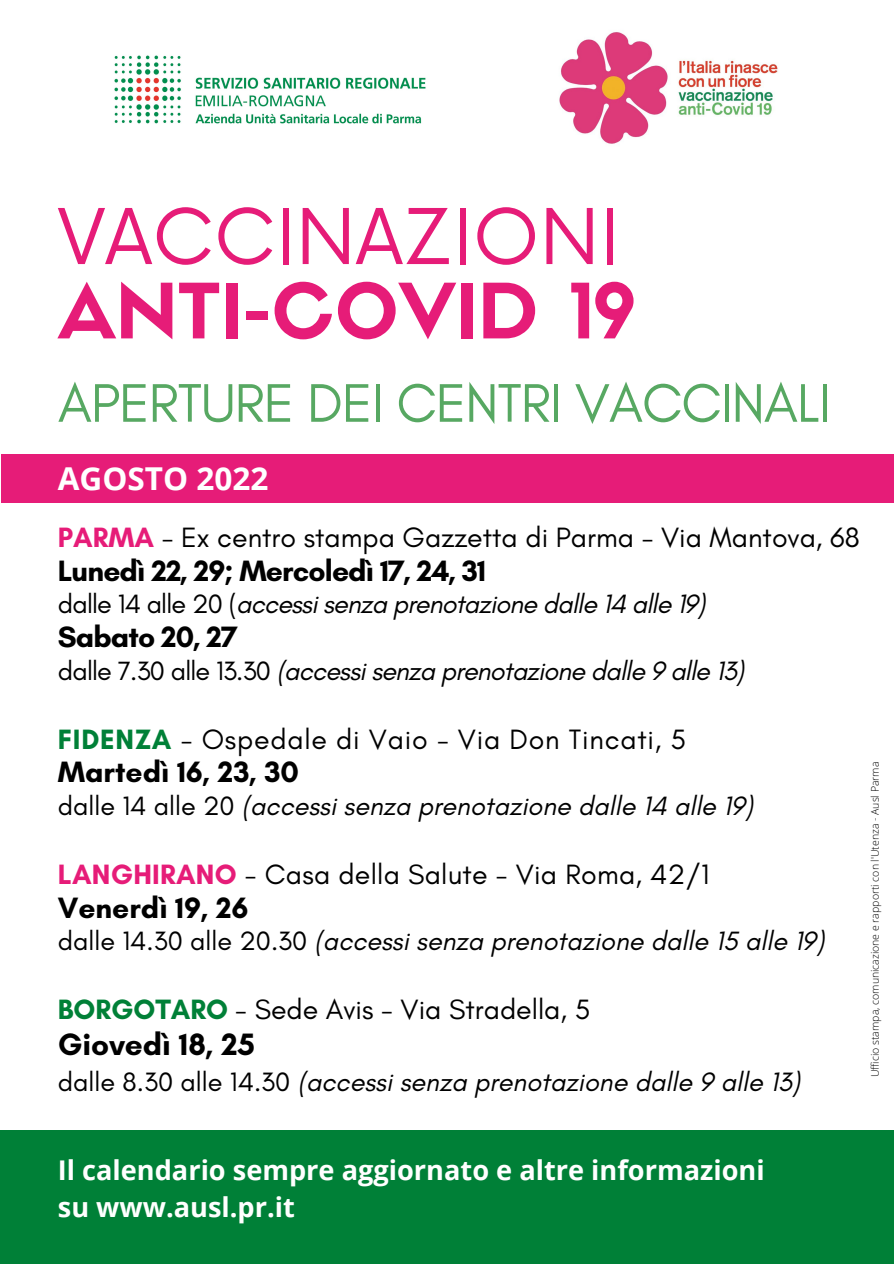
<style>
.page{position:relative;width:894px;height:1264px;background:#fff}
.page>*{position:absolute;margin:0;border:0;box-sizing:border-box;transform-origin:0 0}
.t1{font:74.7px "Now";color:#e61c78}
.t2{font:74.7px "Sifonn Basic";color:#e61c78}
.t3{font:55.2px "Glacial Indifference";letter-spacing:-.02em;color:#57a862}
.t4{font:700 31.5px "Glacial Indifference";color:#000}
.t5{font:700 31.5px "Open Sans";color:#fff}
.t6{font:700 30px "Glacial Indifference";letter-spacing:-.03em;color:#000}
.t7{font:700 30px "Glacial Indifference";color:#000}
.t8{font:28.5px "Glacial Indifference";color:#000}
.t9{font:28.5px "Glacial Indifference";letter-spacing:.025em;color:#000}
.t10{font:700 27.15px/37.2px "Open Sans";color:#fff}
.t11{font:italic 27px "Glacial Indifference";color:#000}
.t12{font:italic 27px "Glacial Indifference";letter-spacing:-.03em;color:#000}
.t13{font:300 10.5px "Open Sans";color:#000}
.s1{font-weight:700;color:#e61c78}
.s2{font-style:normal}
.s3{font-weight:700;color:#008037}
</style>
<div class="page">
<img style="left:114px;top:55px;width:312px;height:69px">
<img style="left:559px;top:32px;width:219px;height:112px">
<div style="left:0;top:1130px;width:893px;height:133px;background:#008037"></div>
<div style="left:1px;top:454px;width:892px;height:49px;background:#e61c78"></div>
<h1 class="t1" style="left:58px;top:195px;width:563px">VACCINAZIONI</h1>
<h1 class="t2" style="left:58px;top:282px;width:580px">ANTI-COVID 19</h1>
<h2 class="t3" style="left:58px;top:369px;width:774px">APERTURE DEI CENTRI VACCINALI</h2>
<p class="t5" style="left:58px;top:456px;width:212px">AGOSTO 2022</p>
<p class="t8" style="left:58px;top:520px;width:803px"><span class="s1">PARMA</span> - Ex centro stampa Gazzetta di Parma - Via Mantova, 68</p>
<p class="t6" style="left:58px;top:552px;width:429px">Lunedì 22, 29; Mercoledì 17, 24, 31</p>
<p class="t12" style="left:58px;top:587px;width:649px"><span class="s2">dalle 14 alle 20 (</span>accessi senza prenotazione dalle 14 alle 19)</p>
<p class="t6" style="left:58px;top:618px;width:181px">Sabato 20, 27</p>
<p class="t12" style="left:58px;top:654px;width:687px"><span class="s2">dalle 7.30 alle 13.30</span> (accessi senza prenotazione dalle 9 alle 13)</p>
<p class="t9" style="left:58px;top:721px;width:629px"><span class="s3">FIDENZA</span> - Ospedale di Vaio - Via Don Tincati, 5</p>
<p class="t7" style="left:58px;top:754px;width:243px">Martedì 16, 23, 30</p>
<p class="t11" style="left:58px;top:789px;width:696px"><span class="s2">dalle 14 alle 20</span> (accessi senza prenotazione dalle 14 alle 19)</p>
<p class="t8" style="left:58px;top:856px;width:652px"><span class="s1">LANGHIRANO</span> - Casa della Salute - Via Roma, 42/1</p>
<p class="t7" style="left:58px;top:889px;width:192px">Venerdì 19, 26</p>
<p class="t11" style="left:58px;top:924px;width:767px"><span class="s2">dalle 14.30 alle 20.30</span> (accessi senza prenotazione dalle 15 alle 19)</p>
<p class="t8" style="left:58px;top:991px;width:534px"><span class="s3">BORGOTARO</span> - Sede Avis - Via Stradella, 5</p>
<p class="t4" style="left:58px;top:1025px;width:198px">Giovedì 18, 25</p>
<p class="t11" style="left:58px;top:1065px;width:743px"><span class="s2">dalle 8.30 alle 14.30</span> (accessi senza prenotazione dalle 9 alle 13)</p>
<p class="t13" style="left:867px;top:1077px;width:317px;rotate:-90deg">Ufficio stampa, comunicazione e rapporti con l'Utenza - Ausl Parma</p>
<p class="t10" style="left:58px;top:1151px;width:708px">Il calendario sempre aggiornato e altre informazioni su www.ausl.pr.it</p>
</div>
